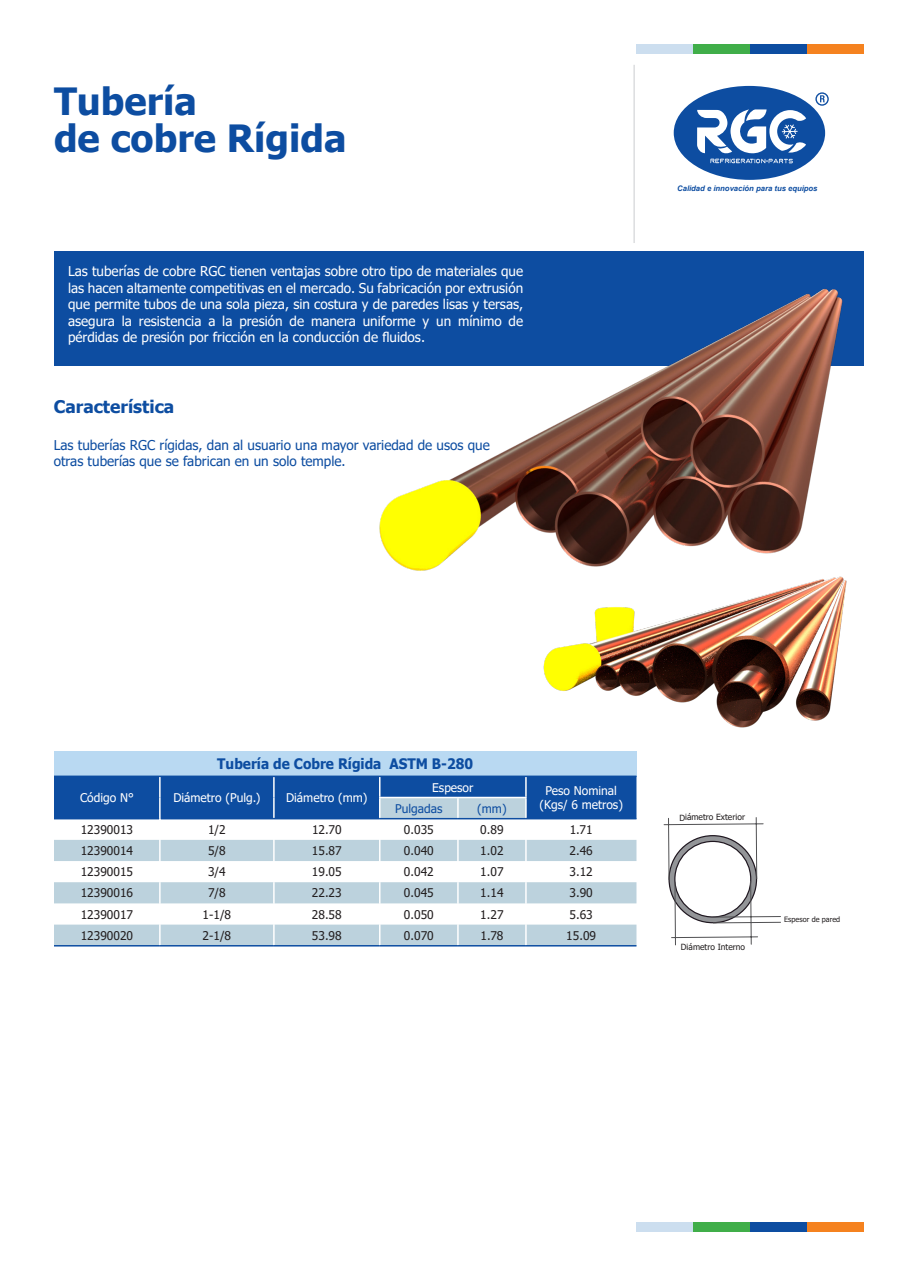
<style>
.page{position:relative;width:918px;height:1276px;background:#fff}
.page>*{position:absolute;margin:0;border:0;box-sizing:border-box;transform-origin:0 0}
.t1{font:700 37.5px "Tahoma";color:#0d4da1}
.t2{font:700 17.4px "Tahoma";color:#0d4da1}
.t3{font:700 14.55px "Tahoma";color:#0d4da1;scale:.94 1}
.PARRAFO_FRANJA_AZUL{font:13.5px/16.5px "Tahoma";color:#fff;text-align:justify}
.t4{font:13.5px/16.5px "Tahoma";color:#0d4da1}
.t5{font:12px "Tahoma";color:#231f20}
.t6{font:12px "Tahoma";color:#fff}
.t7{font:12px "Tahoma";color:#0d4da1}
.t8{font:8.55px "Tahoma";color:#231f20}
.t9{font:italic 700 7.65px "Arial";color:#0d4da1}
.t10{font:7.35px "Tahoma";color:#231f20}
</style>
<div class="page">
<div style="left:636px;top:1222px;width:57px;height:9px;background:#ccdeef"></div>
<div style="left:693px;top:1222px;width:57px;height:9px;background:#40ae49"></div>
<div style="left:750px;top:1222px;width:57px;height:9px;background:#0d4da1"></div>
<div style="left:807px;top:1222px;width:57px;height:9px;background:#f5821f"></div>
<div style="left:636px;top:45px;width:57px;height:9px;background:#ccdeef"></div>
<div style="left:693px;top:45px;width:57px;height:9px;background:#40ae49"></div>
<div style="left:750px;top:45px;width:57px;height:9px;background:#0d4da1"></div>
<div style="left:807px;top:45px;width:57px;height:9px;background:#f5821f"></div>
<div style="left:674px;top:86px;width:151px;height:94px;background:#0d4da1;border-radius:50%"></div>
<svg style="left:815px;top:92px;width:14px;height:14px"></svg>
<svg style="left:697px;top:109px;width:109px;height:54px"></svg>
<hr style="left:633px;top:65px;width:2px;height:178px;background:#dcdddf">
<div style="left:54px;top:252px;width:810px;height:114px;background:#0d4da1"></div>
<img style="left:543px;top:610px;width:300px;height:118px">
<div style="left:54px;top:751px;width:582px;height:25px;background:#b9d9f2"></div>
<div style="left:54px;top:777px;width:582px;height:20px;background:#0d4da1"></div>
<svg style="left:54px;top:797px;width:582px;height:148px"></svg>
<hr style="left:273px;top:777px;width:2px;height:20px;background:#fff">
<hr style="left:273px;top:797px;width:2px;height:21px;background:#fff">
<hr style="left:379px;top:797px;width:79px;height:1px;background:#fff">
<hr style="left:458px;top:797px;width:69px;height:1px;background:#fff">
<hr style="left:54px;top:945px;width:106px;height:1px;background:#0d4da1">
<hr style="left:160px;top:945px;width:114px;height:1px;background:#0d4da1">
<hr style="left:274px;top:945px;width:106px;height:1px;background:#0d4da1">
<hr style="left:380px;top:945px;width:78px;height:1px;background:#0d4da1">
<hr style="left:458px;top:945px;width:68px;height:1px;background:#0d4da1">
<hr style="left:526px;top:945px;width:110px;height:1px;background:#0d4da1">
<hr style="left:457px;top:798px;width:2px;height:20px;background:#fff">
<hr style="left:54px;top:775px;width:106px;height:2px;background:#0d4da1">
<hr style="left:160px;top:775px;width:114px;height:2px;background:#0d4da1">
<hr style="left:274px;top:775px;width:106px;height:2px;background:#0d4da1">
<hr style="left:380px;top:775px;width:78px;height:2px;background:#0d4da1">
<hr style="left:458px;top:775px;width:68px;height:2px;background:#0d4da1">
<hr style="left:526px;top:775px;width:110px;height:2px;background:#0d4da1">
<hr style="left:379px;top:777px;width:2px;height:20px;background:#fff">
<hr style="left:525px;top:777px;width:2px;height:20px;background:#fff">
<hr style="left:379px;top:798px;width:2px;height:20px;background:#fff">
<hr style="left:525px;top:798px;width:2px;height:20px;background:#fff">
<hr style="left:273px;top:819px;width:2px;height:21px;background:#fff">
<hr style="left:379px;top:819px;width:2px;height:21px;background:#fff">
<hr style="left:457px;top:819px;width:2px;height:21px;background:#fff">
<hr style="left:525px;top:819px;width:2px;height:21px;background:#fff">
<hr style="left:273px;top:840px;width:2px;height:21px;background:#fff">
<hr style="left:379px;top:840px;width:2px;height:21px;background:#fff">
<hr style="left:457px;top:840px;width:2px;height:21px;background:#fff">
<hr style="left:525px;top:840px;width:2px;height:21px;background:#fff">
<hr style="left:273px;top:861px;width:2px;height:21px;background:#fff">
<hr style="left:379px;top:861px;width:2px;height:21px;background:#fff">
<hr style="left:457px;top:861px;width:2px;height:21px;background:#fff">
<hr style="left:525px;top:861px;width:2px;height:21px;background:#fff">
<hr style="left:273px;top:882px;width:2px;height:21px;background:#fff">
<hr style="left:379px;top:882px;width:2px;height:21px;background:#fff">
<hr style="left:457px;top:882px;width:2px;height:21px;background:#fff">
<hr style="left:525px;top:882px;width:2px;height:21px;background:#fff">
<hr style="left:273px;top:903px;width:2px;height:21px;background:#fff">
<hr style="left:379px;top:903px;width:2px;height:21px;background:#fff">
<hr style="left:457px;top:903px;width:2px;height:21px;background:#fff">
<hr style="left:525px;top:903px;width:2px;height:21px;background:#fff">
<hr style="left:273px;top:924px;width:2px;height:21px;background:#fff">
<hr style="left:379px;top:924px;width:2px;height:21px;background:#fff">
<hr style="left:457px;top:924px;width:2px;height:21px;background:#fff">
<hr style="left:525px;top:924px;width:2px;height:21px;background:#fff">
<hr style="left:380px;top:818px;width:78px;height:1px;background:#0d4da1">
<hr style="left:458px;top:818px;width:68px;height:1px;background:#0d4da1">
<hr style="left:54px;top:818px;width:105px;height:1px;background:#0d4da1">
<hr style="left:161px;top:818px;width:113px;height:1px;background:#0d4da1">
<hr style="left:274px;top:818px;width:106px;height:1px;background:#0d4da1">
<hr style="left:526px;top:818px;width:110px;height:1px;background:#0d4da1">
<hr style="left:159px;top:777px;width:2px;height:20px;background:#fff">
<hr style="left:159px;top:797px;width:2px;height:21px;background:#fff">
<hr style="left:159px;top:818px;width:2px;height:22px;background:#fff">
<hr style="left:159px;top:840px;width:2px;height:21px;background:#fff">
<hr style="left:159px;top:861px;width:2px;height:21px;background:#fff">
<hr style="left:159px;top:882px;width:2px;height:21px;background:#fff">
<hr style="left:159px;top:903px;width:2px;height:21px;background:#fff">
<hr style="left:159px;top:924px;width:2px;height:21px;background:#fff">
<img style="left:379px;top:288px;width:468px;height:322px">
<svg style="left:663px;top:817px;width:118px;height:128px"></svg>
<p class="t1" style="left:54px;top:75px;width:144px">Tubería</p>
<p class="t1" style="left:54px;top:112px;width:294px">de cobre Rígida</p>
<p class="PARRAFO_FRANJA_AZUL" style="left:68px;top:264px;width:457px">Las tuberías de cobre RGC tienen ventajas sobre otro tipo de materiales que las hacen altamente competitivas en el mercado. Su fabricación por extrusión que permite tubos de una sola pieza, sin costura y de paredes lisas y tersas, asegura la resistencia a la presión de manera uniforme y un mínimo de pérdidas de presión por fricción en la conducción de fluidos.</p>
<p class="t2" style="left:54px;top:394px;width:122px">Característica</p>
<p class="t4" style="left:54px;top:437px;width:437px">Las tuberías RGC rígidas, dan al usuario una mayor variedad de usos que otras tuberías que se fabrican en un solo temple.</p>
<p class="t9" style="left:677px;top:183px;width:142px">Calidad e innovación para tus equipos</p>
<p class="t3" style="left:217px;top:753px;width:274px">Tubería de Cobre Rígida ASTM B-280</p>
<p class="t6" style="left:80px;top:789px;width:55px">Código N°</p>
<p class="t6" style="left:173px;top:789px;width:89px">Diámetro (Pulg.)</p>
<p class="t6" style="left:286px;top:789px;width:83px">Diámetro (mm)</p>
<p class="t6" style="left:432px;top:779px;width:43px">Espesor</p>
<p class="t6" style="left:546px;top:782px;width:73px">Peso Nominal</p>
<p class="t6" style="left:540px;top:797px;width:85px">(Kgs/ 6 metros)</p>
<p class="t7" style="left:395px;top:800px;width:49px">Pulgadas</p>
<p class="t7" style="left:477px;top:800px;width:31px">(mm)</p>
<p class="t5" style="left:81px;top:821px;width:54px">12390013</p>
<p class="t5" style="left:208px;top:821px;width:19px">1/2</p>
<p class="t5" style="left:312px;top:821px;width:31px">12.70</p>
<p class="t5" style="left:404px;top:821px;width:31px">0.035</p>
<p class="t5" style="left:480px;top:821px;width:25px">0.89</p>
<p class="t5" style="left:570px;top:821px;width:25px">1.71</p>
<p class="t5" style="left:81px;top:842px;width:54px">12390014</p>
<p class="t5" style="left:208px;top:842px;width:19px">5/8</p>
<p class="t5" style="left:312px;top:842px;width:31px">15.87</p>
<p class="t5" style="left:404px;top:842px;width:31px">0.040</p>
<p class="t5" style="left:480px;top:842px;width:25px">1.02</p>
<p class="t5" style="left:570px;top:842px;width:25px">2.46</p>
<p class="t5" style="left:81px;top:864px;width:54px">12390015</p>
<p class="t5" style="left:208px;top:864px;width:19px">3/4</p>
<p class="t5" style="left:312px;top:864px;width:31px">19.05</p>
<p class="t5" style="left:404px;top:864px;width:31px">0.042</p>
<p class="t5" style="left:480px;top:864px;width:25px">1.07</p>
<p class="t5" style="left:570px;top:864px;width:25px">3.12</p>
<p class="t5" style="left:81px;top:885px;width:54px">12390016</p>
<p class="t5" style="left:208px;top:885px;width:19px">7/8</p>
<p class="t5" style="left:312px;top:885px;width:31px">22.23</p>
<p class="t5" style="left:404px;top:885px;width:31px">0.045</p>
<p class="t5" style="left:480px;top:885px;width:25px">1.14</p>
<p class="t5" style="left:570px;top:885px;width:25px">3.90</p>
<p class="t5" style="left:81px;top:906px;width:54px">12390017</p>
<p class="t5" style="left:203px;top:906px;width:30px">1-1/8</p>
<p class="t5" style="left:312px;top:906px;width:31px">28.58</p>
<p class="t5" style="left:404px;top:906px;width:31px">0.050</p>
<p class="t5" style="left:480px;top:906px;width:25px">1.27</p>
<p class="t5" style="left:570px;top:906px;width:25px">5.63</p>
<p class="t5" style="left:81px;top:927px;width:54px">12390020</p>
<p class="t5" style="left:203px;top:927px;width:30px">2-1/8</p>
<p class="t5" style="left:312px;top:927px;width:31px">53.98</p>
<p class="t5" style="left:404px;top:927px;width:31px">0.070</p>
<p class="t5" style="left:480px;top:927px;width:25px">1.78</p>
<p class="t5" style="left:566px;top:927px;width:31px">15.09</p>
<p class="t8" style="left:679px;top:811px;width:67px">Diámetro Exterior</p>
<p class="t8" style="left:681px;top:941px;width:66px">Diámetro Interno</p>
<p class="t10" style="left:784px;top:914px;width:58px">Espesor de pared</p>
</div>
